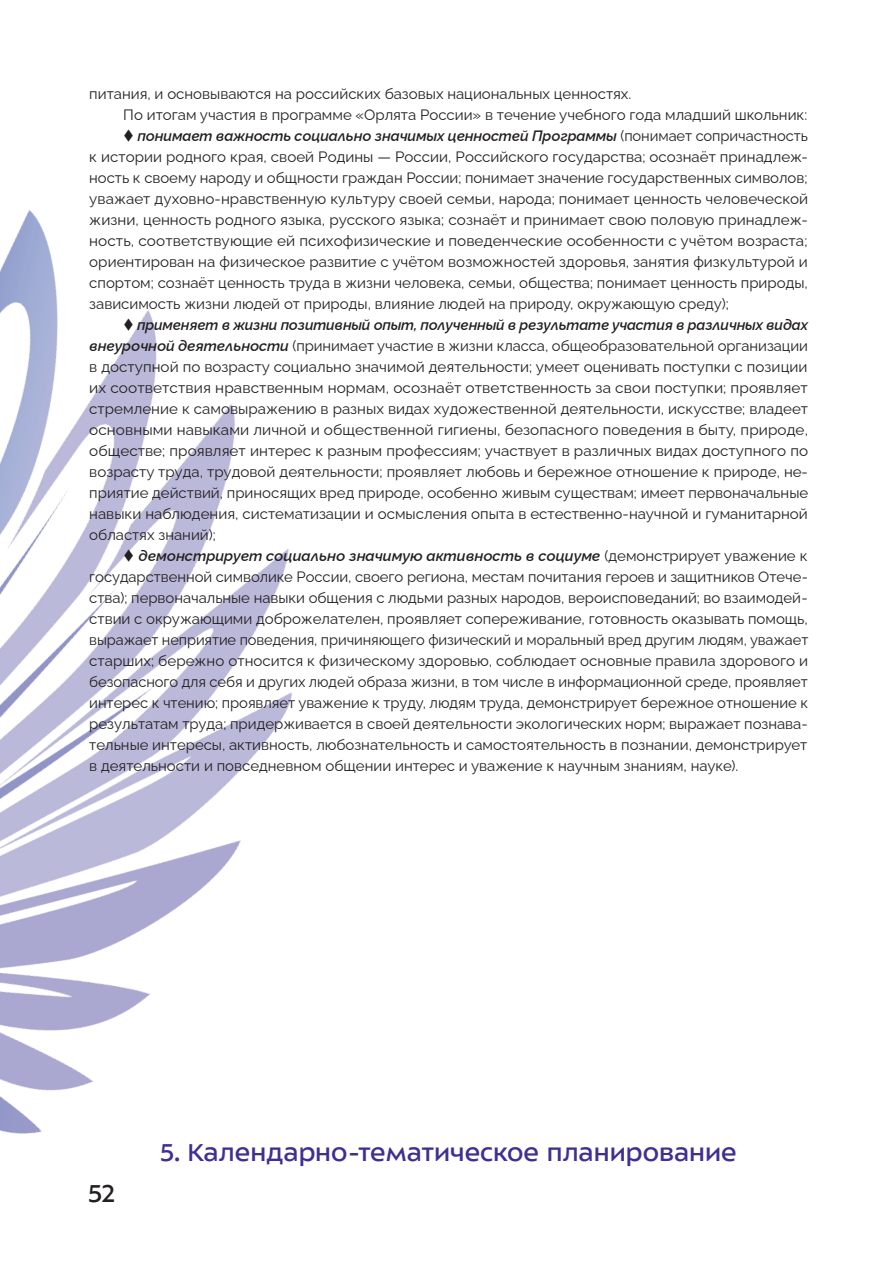
<style>
.page{position:relative;width:893px;height:1263px;background:#fff}
.page>*{position:absolute;margin:0;border:0;box-sizing:border-box;transform-origin:0 0}
.t1{font:27px "ALS Sector";color:#3f2f92}
.t2{font:27px "ALS Sector";color:#231f20}
.t3{font:15px/21px "Raleway";color:#231f20;text-align:justify}
.s1{font-weight:600;font-style:italic}
</style>
<div class="page">
<img style="left:0;top:210px;width:292px;height:924px">
<p class="t3" style="left:123px;top:82px;width:685px;text-indent:-34px">питания, и основываются на российских базовых национальных ценностях.<br>По итогам участия в программе «Орлята России» в течение учебного года младший школьник:</p>
<p class="t3" style="left:89px;top:124px;width:720px;text-indent:34px">▼ <span class="s1">понимает важность социально значимых ценностей Программы</span> (понимает сопричастность к истории родного края, своей Родины — России, Российского государства; осознаёт принадлеж&shy;ность к своему народу и общности граждан России; понимает значение государственных символов; уважает духовно-нравственную культуру своей семьи, народа; понимает ценность человеческой жизни, ценность родного языка, русского языка; сознаёт и принимает свою половую принадлеж&shy;ность, соответствующие ей психофизические и поведенческие особенности с учётом возраста; ориентирован на физическое развитие с учётом возможностей здоровья, занятия физкультурой и спортом; сознаёт ценность труда в жизни человека, семьи, общества; понимает ценность природы, зависимость жизни людей от природы, влияние людей на природу, окружающую среду);</p>
<p class="t3" style="left:89px;top:313px;width:720px;text-indent:34px">▼ <span class="s1">применяет в жизни позитивный опыт, полученный в результате участия в различных видах внеурочной деятельности</span> (принимает участие в жизни класса, общеобразовательной организации в доступной по возрасту социально значимой деятельности; умеет оценивать поступки с позиции их соответствия нравственным нормам, осознаёт ответственность за свои поступки; проявляет стремление к самовыражению в разных видах художественной деятельности, искусстве; владеет основными навыками личной и общественной гигиены, безопасного поведения в быту, природе, обществе; проявляет интерес к разным профессиям; участвует в различных видах доступного по возрасту труда, трудовой деятельности; проявляет любовь и бережное отношение к природе, не&shy;приятие действий, приносящих вред природе, особенно живым существам; имеет первоначальные навыки наблюдения, систематизации и осмысления опыта в естественно-научной и гуманитарной областях знаний);</p>
<p class="t3" style="left:89px;top:544px;width:720px;text-indent:34px">▼ <span class="s1">демонстрирует социально значимую активность в социуме</span> (демонстрирует уважение к государственной символике России, своего региона, местам почитания героев и защитников Отече&shy;ства); первоначальные навыки общения с людьми разных народов, вероисповеданий; во взаимодей&shy;ствии с окружающими доброжелателен, проявляет сопереживание, готовность оказывать помощь, выражает неприятие поведения, причиняющего физический и моральный вред другим людям, уважает старших; бережно относится к физическому здоровью, соблюдает основные правила здорового и безопасного для себя и других людей образа жизни, в том числе в информационной среде, проявляет интерес к чтению; проявляет уважение к труду, людям труда, демонстрирует бережное отношение к результатам труда; придерживается в своей деятельности экологических норм; выражает познава&shy;тельные интересы, активность, любознательность и самостоятельность в познании, демонстрирует в деятельности и повседневном общении интерес и уважение к научным знаниям, науке).</p>
<h1 class="t2" style="left:88px;top:1179px;width:29px">52</h1>
<h1 class="t1" style="left:160px;top:1139px;width:578px">5. Календарно-тематическое планирование</h1>
</div>
